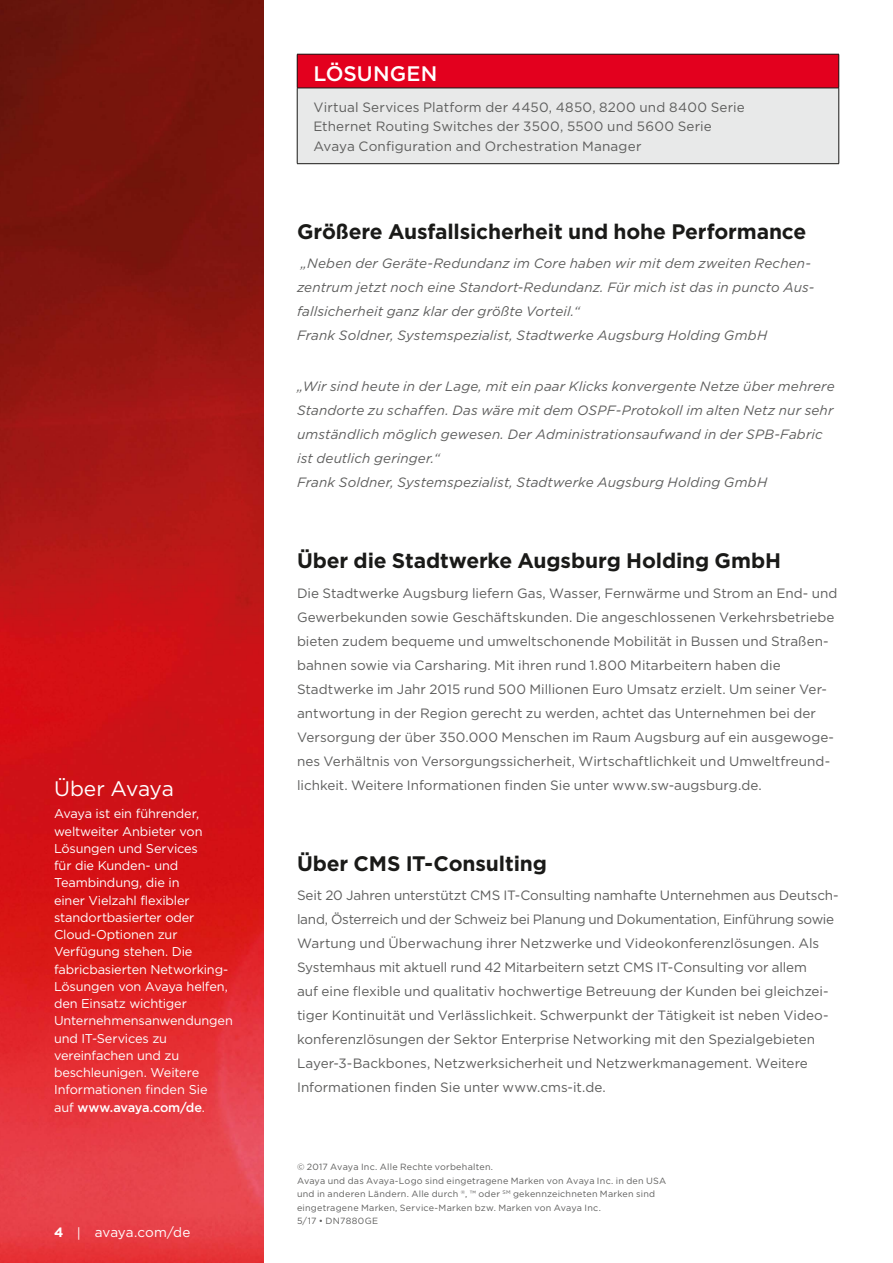
<style>
.page{position:relative;width:893px;height:1263px;background:#fff}
.page>*{position:absolute;margin:0;border:0;box-sizing:border-box;transform-origin:0 0}
.t1{font:700 21px "Gotham";letter-spacing:-.005em;color:#1a1a18}
.t2{font:21px "Gotham";letter-spacing:-.015em;color:#fff}
.t3{font:500 21px "Gotham";letter-spacing:.005em;color:#fff}
.t4{font:13.5px/24px "Gotham";color:#5e5e5d}
.t5{font:italic 13.5px/24px "Gotham";letter-spacing:.01em;color:#5e5e5d}
.t6{font:13.5px "Gotham";color:#fff}
.t7{font:12.75px/17.2px "Gotham";letter-spacing:-.01em;color:#fff}
.t8{font:9px/13.5px "Gotham";letter-spacing:.025em;color:#5e5e5d}
.s1{font-weight:500}
.s2{font-weight:700}
</style>
<div class="page">
<img style="left:0;top:0;width:264px;height:1263px">
<div style="left:297px;top:54px;width:542px;height:34px;background:#e3001e"></div>
<div style="left:297px;top:88px;width:542px;height:76px;background:#e8e9e9"></div>
<hr style="left:838px;top:54px;width:1px;height:34px;background:#1a1a18">
<hr style="left:297px;top:88px;width:542px;height:1px;background:#1a1a18">
<hr style="left:297px;top:88px;width:1px;height:75px;background:#1a1a18">
<hr style="left:838px;top:88px;width:1px;height:75px;background:#1a1a18">
<hr style="left:297px;top:163px;width:542px;height:1px;background:#1a1a18">
<hr style="left:297px;top:54px;width:542px;height:1px;background:#1a1a18">
<hr style="left:297px;top:54px;width:1px;height:34px;background:#1a1a18">
<h1 class="t2" style="left:54px;top:777px;width:121px">Über Avaya</h1>
<p class="t7" style="left:54px;top:805px;width:180px">Avaya ist ein führender, weltweiter Anbieter von<br>Lösungen und Services<br>für die Kunden- und<br>Teambindung, die in<br>einer Vielzahl flexibler standortbasierter oder<br>Cloud-Optionen zur<br>Verfügung stehen. Die fabricbasierten Networking-<br>Lösungen von Avaya helfen, den Einsatz wichtiger<br>Unternehmensanwendungen und IT-Services zu vereinfachen und zu beschleunigen. Weitere<br>Informationen finden Sie<br>auf <span class="s1">www.avaya.com/de</span>.</p>
<p class="t6" style="left:54px;top:1224px;width:138px"><span class="s2">4</span> | avaya.com/de</p>
<h1 class="t3" style="left:313px;top:62px;width:125px">LÖSUNGEN</h1>
<p class="t4" style="left:313px;top:97px;width:433px;line-height:19.5px">Virtual Services Platform der 4450, 4850, 8200 und 8400 Serie<br>Ethernet Routing Switches der 3500, 5500 und 5600 Serie<br>Avaya Configuration and Orchestration Manager</p>
<h1 class="t1" style="left:297px;top:219px;width:511px">Größere Ausfallsicherheit und hohe Performance</h1>
<p class="t5" style="left:297px;top:251px;width:519px">„Neben der Geräte-Redundanz im Core haben wir mit dem zweiten Rechen&shy;zentrum jetzt noch eine Standort-Redundanz. Für mich ist das in puncto Aus&shy;fallsicherheit ganz klar der größte Vorteil.“<br>Frank Soldner, Systemspezialist, Stadtwerke Augsburg Holding GmbH</p>
<p class="t5" style="left:297px;top:375px;width:539px">„Wir sind heute in der Lage, mit ein paar Klicks konvergente Netze über mehrere Standorte zu schaffen. Das wäre mit dem OSPF-Protokoll im alten Netz nur sehr umständlich möglich gewesen. Der Administrationsaufwand in der SPB-Fabric ist deutlich geringer.“<br>Frank Soldner, Systemspezialist, Stadtwerke Augsburg Holding GmbH</p>
<h1 class="t1" style="left:297px;top:549px;width:486px">Über die Stadtwerke Augsburg Holding GmbH</h1>
<p class="t4" style="left:297px;top:581px;width:542px">Die Stadtwerke Augsburg liefern Gas, Wasser, Fernwärme und Strom an End- und Gewerbekunden sowie Geschäftskunden. Die angeschlossenen Verkehrsbetriebe bieten zudem bequeme und umweltschonende Mobilität in Bussen und Straßen&shy;bahnen sowie via Carsharing. Mit ihren rund 1.800 Mitarbeitern haben die Stadtwerke im Jahr 2015 rund 500 Millionen Euro Umsatz erzielt. Um seiner Ver&shy;antwortung in der Region gerecht zu werden, achtet das Unternehmen bei der Versorgung der über 350.000 Menschen im Raum Augsburg auf ein ausgewoge&shy;nes Verhältnis von Versorgungssicherheit, Wirtschaftlichkeit und Umweltfreund&shy;lichkeit. Weitere Informationen finden Sie unter www.sw-augsburg.de.</p>
<h1 class="t1" style="left:297px;top:851px;width:251px">Über CMS IT-Consulting</h1>
<p class="t4" style="left:297px;top:883px;width:543px">Seit 20 Jahren unterstützt CMS IT-Consulting namhafte Unternehmen aus Deutsch&shy;land, Österreich und der Schweiz bei Planung und Dokumentation, Einführung sowie Wartung und Überwachung ihrer Netzwerke und Videokonferenzlösungen. Als Systemhaus mit aktuell rund 42 Mitarbeitern setzt CMS IT-Consulting vor allem<br>auf eine flexible und qualitativ hochwertige Betreuung der Kunden bei gleichzei&shy;tiger Kontinuität und Verlässlichkeit. Schwerpunkt der Tätigkeit ist neben Video&shy;konferenzlösungen der Sektor Enterprise Networking mit den Spezialgebieten Layer-3-Backbones, Netzwerksicherheit und Netzwerkmanagement. Weitere Informationen finden Sie unter www.cms-it.de.</p>
<p class="t8" style="left:297px;top:1160px;width:371px">© 2017 Avaya Inc. Alle Rechte vorbehalten.<br>Avaya und das Avaya-Logo sind eingetragene Marken von Avaya Inc. in den USA und in anderen Ländern. Alle durch <sup>®</sup>, ™ oder <sup>SM</sup> gekennzeichneten Marken sind eingetragene Marken, Service-Marken bzw. Marken von Avaya Inc.<br>5/17 • DN7880GE</p>
</div>
